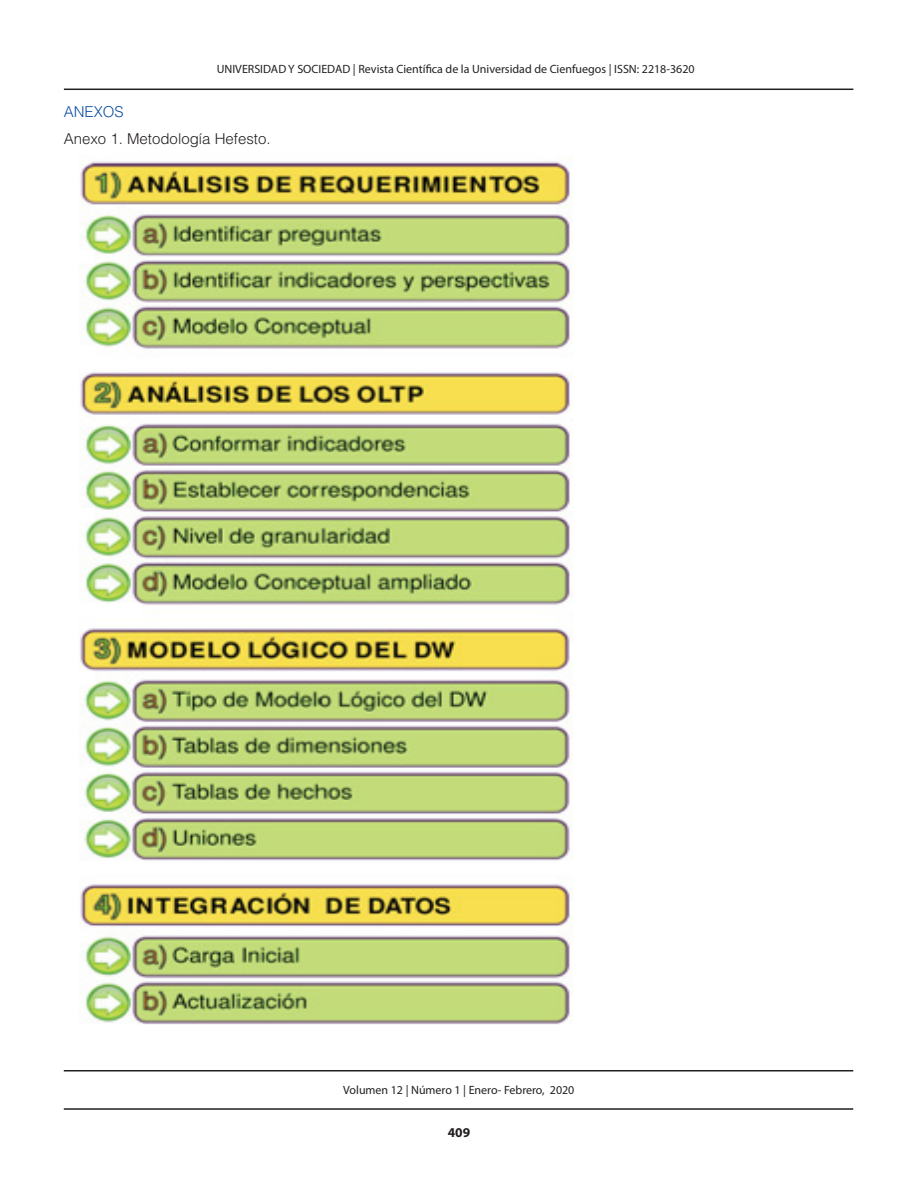
<style>
.page{position:relative;width:918px;height:1188px;background:#fff}
.page>*{position:absolute;margin:0;border:0;box-sizing:border-box;transform-origin:0 0}
.TEXTO{font:300 15px "Helvetica LT Std";color:#231f20}
.TEXTO_BIBLIOGRAFÍA{font:300 15px "Helvetica LT Std";color:#0d4da1}
.t1{font:700 13.5px "Myriad Pro";color:#231f20}
.t2{font:12px "Myriad Pro";color:#231f20}
</style>
<div class="page">
<hr style="left:64px;top:89px;width:789px;height:1px;background:#231f20">
<hr style="left:64px;top:1108px;width:789px;height:2px;background:#231f20">
<hr style="left:64px;top:1070px;width:789px;height:1px;background:#231f20">
<img style="left:79px;top:155px;width:494px;height:870px">
<p class="t2" style="left:217px;top:61px;width:479px">UNIVERSIDAD Y SOCIEDAD | Revista Científica de la Universidad de Cienfuegos | ISSN: 2218-3620</p>
<p class="TEXTO_BIBLIOGRAFÍA" style="left:64px;top:102px;width:61px">ANEXOS</p>
<p class="TEXTO" style="left:64px;top:129px;width:208px">Anexo 1. Metodología Hefesto.</p>
<p class="t2" style="left:343px;top:1083px;width:233px">Volumen 12 | Número 1 | Enero- Febrero, 2020</p>
<p class="t1" style="left:448px;top:1124px;width:24px">409</p>
</div>
